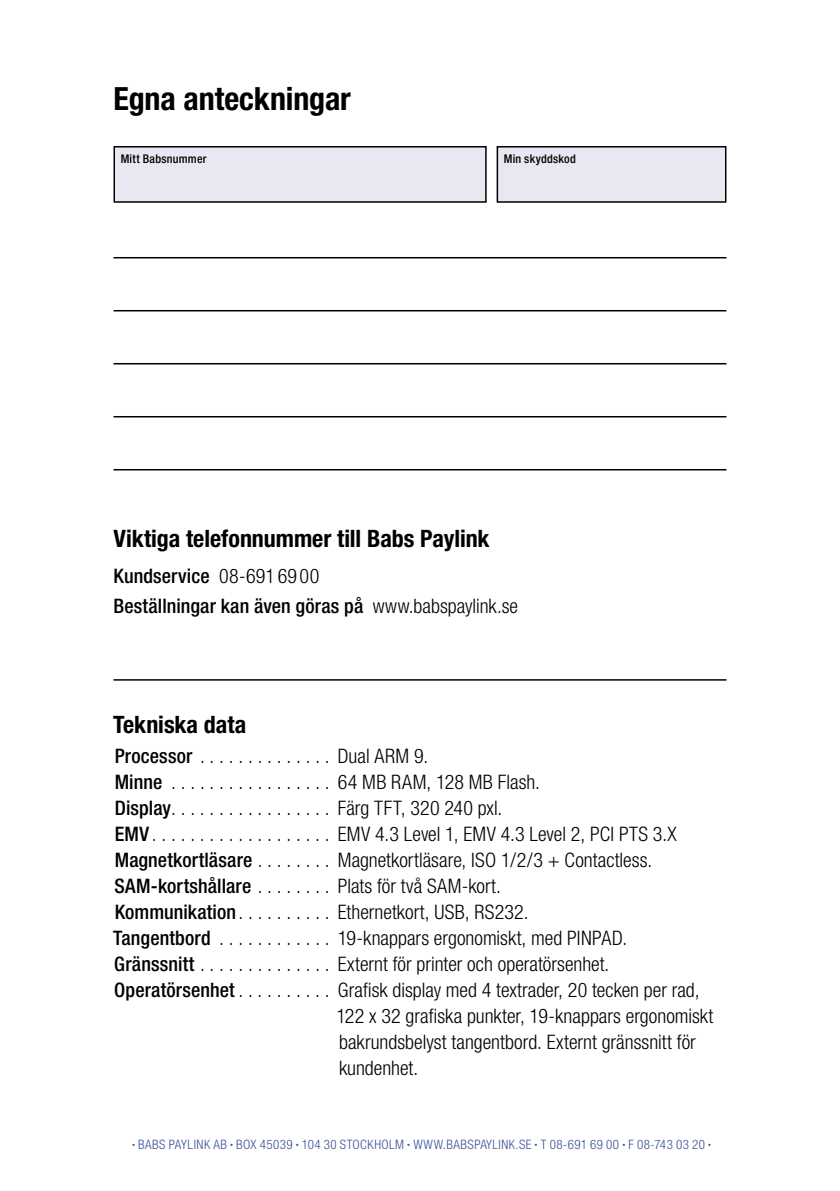
<style>
.page{position:relative;width:840px;height:1191px;background:#fff}
.page>*{position:absolute;margin:0;border:0;box-sizing:border-box;transform-origin:0 0}
.t1{font:700 condensed 32px "Helvetica Neue";letter-spacing:-.005em;color:#000}
.t2{font:700 condensed 24px "Helvetica Neue";color:#000}
.t3{font:300 condensed 20px "Helvetica Neue";color:#000}
.t4{font:500 condensed 20px/29.6px "Helvetica Neue";letter-spacing:.005em;color:#000}
.t5{font:300 condensed 13px "Helvetica Neue";letter-spacing:.035em;color:#3a519a}
.t6{font:500 condensed 12px "Helvetica Neue";letter-spacing:.02em;color:#000}
.s1{font-weight:300}
.s2{font-weight:500}
</style>
<div class="page">
<div style="left:114px;top:147px;width:371px;height:55px;background:#e8e8f2"></div>
<div style="left:113px;top:146px;width:373px;height:57px;border:2px solid #000"></div>
<div style="left:497px;top:147px;width:228px;height:55px;background:#e8e8f2"></div>
<div style="left:496px;top:146px;width:230px;height:57px;border:2px solid #000"></div>
<hr style="left:113px;top:257px;width:613px;height:1px;background:#000">
<hr style="left:113px;top:310px;width:613px;height:1px;background:#000">
<hr style="left:113px;top:363px;width:613px;height:1px;background:#000">
<hr style="left:113px;top:416px;width:613px;height:1px;background:#000">
<hr style="left:113px;top:469px;width:613px;height:1px;background:#000">
<hr style="left:113px;top:679px;width:613px;height:1px;background:#000">
<h1 class="t1" style="left:113px;top:79px;width:239px">Egna anteckningar</h1>
<p class="t6" style="left:121px;top:151px;width:87px">Mitt Babsnummer</p>
<p class="t6" style="left:503px;top:151px;width:74px">Min skyddskod</p>
<p class="t2" style="left:113px;top:524px;width:377px">Viktiga telefonnummer till Babs Paylink</p>
<p class="t4" style="left:113px;top:560px;width:406px">Kundservice <span class="s1">08-691 69 00<br></span>Beställningar kan även göras på <span class="s1">www.babspaylink.se</span></p>
<p class="t2" style="left:113px;top:710px;width:135px">Tekniska data</p>
<p class="t3" style="left:115px;top:744px;width:315px"><span class="s2">Processor</span> . . . . . . . . . . . . . . Dual ARM 9.</p>
<p class="t3" style="left:115px;top:770px;width:426px"><span class="s2">Minne</span> . . . . . . . . . . . . . . . . . 64 MB RAM, 128 MB Flash.</p>
<p class="t3" style="left:115px;top:796px;width:389px"><span class="s2">Display</span> . . . . . . . . . . . . . . . . . Färg TFT, 320 240 pxl.</p>
<p class="t3" style="left:115px;top:822px;width:563px"><span class="s2">EMV</span> . . . . . . . . . . . . . . . . . . . EMV 4.3 Level 1, EMV 4.3 Level 2, PCI PTS 3.X</p>
<p class="t3" style="left:115px;top:848px;width:538px"><span class="s2">Magnetkortläsare</span> . . . . . . . . Magnetkortläsare, ISO 1/2/3 + Contactless.</p>
<p class="t3" style="left:114px;top:874px;width:388px"><span class="s2">SAM-kortshållare</span> . . . . . . . . Plats för två SAM-kort.</p>
<p class="t3" style="left:115px;top:900px;width:415px"><span class="s2">Kommunikation</span> . . . . . . . . . . Ethernetkort, USB, RS232.</p>
<p class="t3" style="left:113px;top:926px;width:515px"><span class="s2">Tangentbord</span> . . . . . . . . . . . . 19-knappars ergonomiskt, med PINPAD.</p>
<p class="t3" style="left:114px;top:952px;width:496px"><span class="s2">Gränssnitt</span> . . . . . . . . . . . . . . Externt för printer och operatörsenhet.</p>
<p class="t3" style="left:114px;top:978px;width:586px"><span class="s2">Operatörsenhet</span> . . . . . . . . . . Grafisk display med 4 textrader, 20 tecken per rad,</p>
<p class="t3" style="left:336px;top:1004px;width:378px">122 x 32 grafiska punkter, 19-knappars ergonomiskt</p>
<p class="t3" style="left:339px;top:1030px;width:358px">bakrundsbelyst tangentbord. Externt gränssnitt för</p>
<p class="t3" style="left:339px;top:1056px;width:81px">kundenhet.</p>
<p class="t5" style="left:132px;top:1136px;width:580px"><sup>•</sup> BABS PAYLINK AB <sup>•</sup> BOX 45039 <sup>•</sup> 104 30 STOCKHOLM <sup>•</sup> WWW.BABSPAYLINK.SE <sup>•</sup> T 08-691 69 00 <sup>•</sup> F 08-743 03 20 <sup>•</sup></p>
</div>
